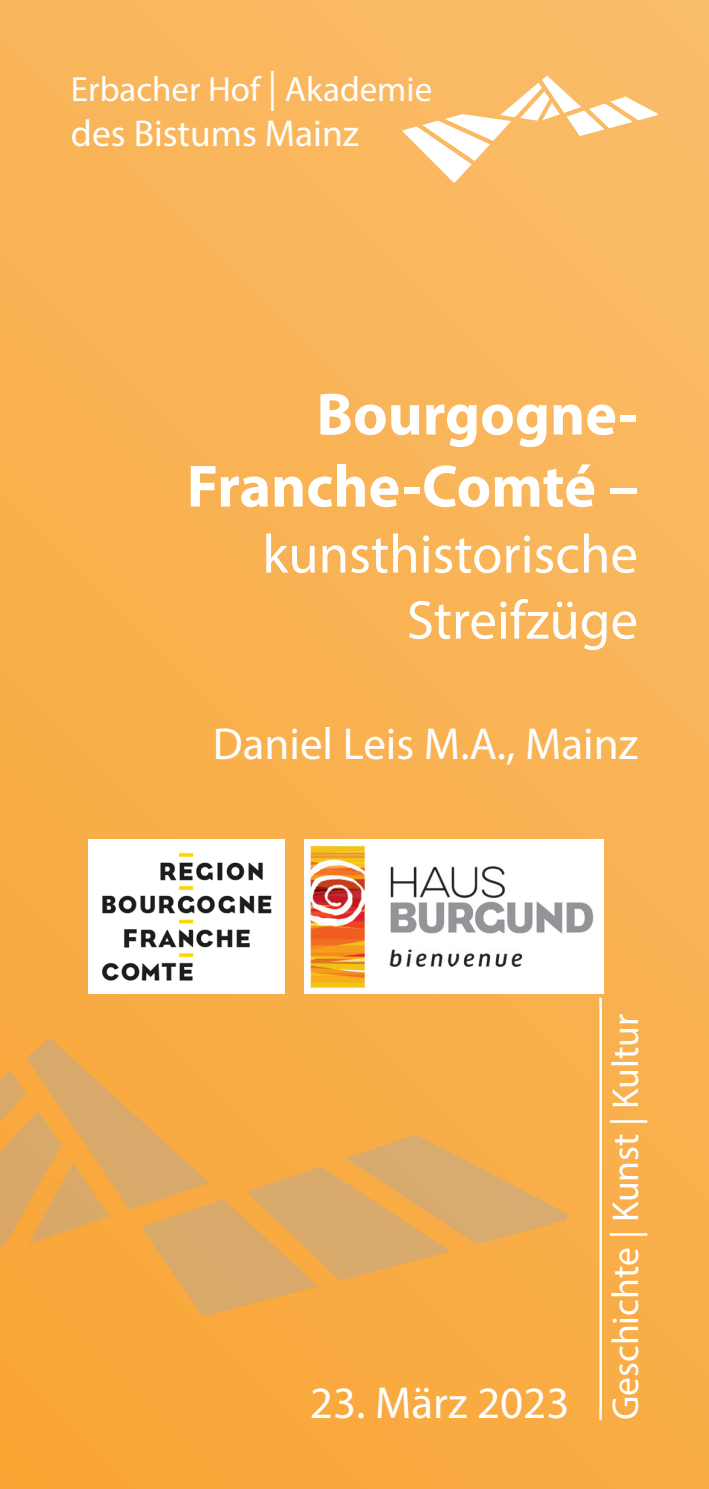
<style>
.page{position:relative;width:709px;height:1489px;background:#fff}
.page>*{position:absolute;margin:0;border:0;box-sizing:border-box;transform-origin:0 0}
.t1{font:700 60px/72px "Myriad Pro";color:#fff;text-align:right}
.t2{font:55px/66px "Myriad Pro";color:#fff;text-align:right}
.t3{font:45px "Myriad Pro";color:#fff}
.t4{font:37.5px "Myriad Pro";color:#fff}
.t5{font:35px "Myriad Pro";color:#fff}
.s1{font-size:40px}
</style>
<div class="page">
<div style="left:0;top:0;width:709px;height:1488px;background:linear-gradient(to bottom,#fab861,#f9aa41)"></div>
<hr style="left:599px;top:997px;width:3px;height:422px;background:#fff">
<svg style="left:402px;top:76px;width:255px;height:107px"></svg>
<svg style="left:0;top:1039px;width:566px;height:277px;background:#eeaa50"></svg>
<img style="left:89px;top:839px;width:195px;height:154px">
<img style="left:305px;top:839px;width:298px;height:154px">
<p class="t5" style="left:71px;top:68px;width:363px">Erbacher Hof <span class="s1">|</span> Akademie</p>
<p class="t4" style="left:71px;top:110px;width:289px">des Bistums Mainz</p>
<h1 class="t1" style="left:187px;top:376px;width:453px">Bourgogne-<br>Franche-Comté –</h1>
<h2 class="t2" style="left:262px;top:520px;width:377px">kunsthistorische<br>Streifzüge</h2>
<p class="t3" style="left:213px;top:715px;width:427px">Daniel Leis M.A., Mainz</p>
<p class="t3" style="left:310px;top:1374px;width:261px">23. März 2023</p>
<p class="t4" style="left:602px;top:1419px;width:408px;rotate:-90deg">Geschichte | Kunst | Kultur</p>
</div>
